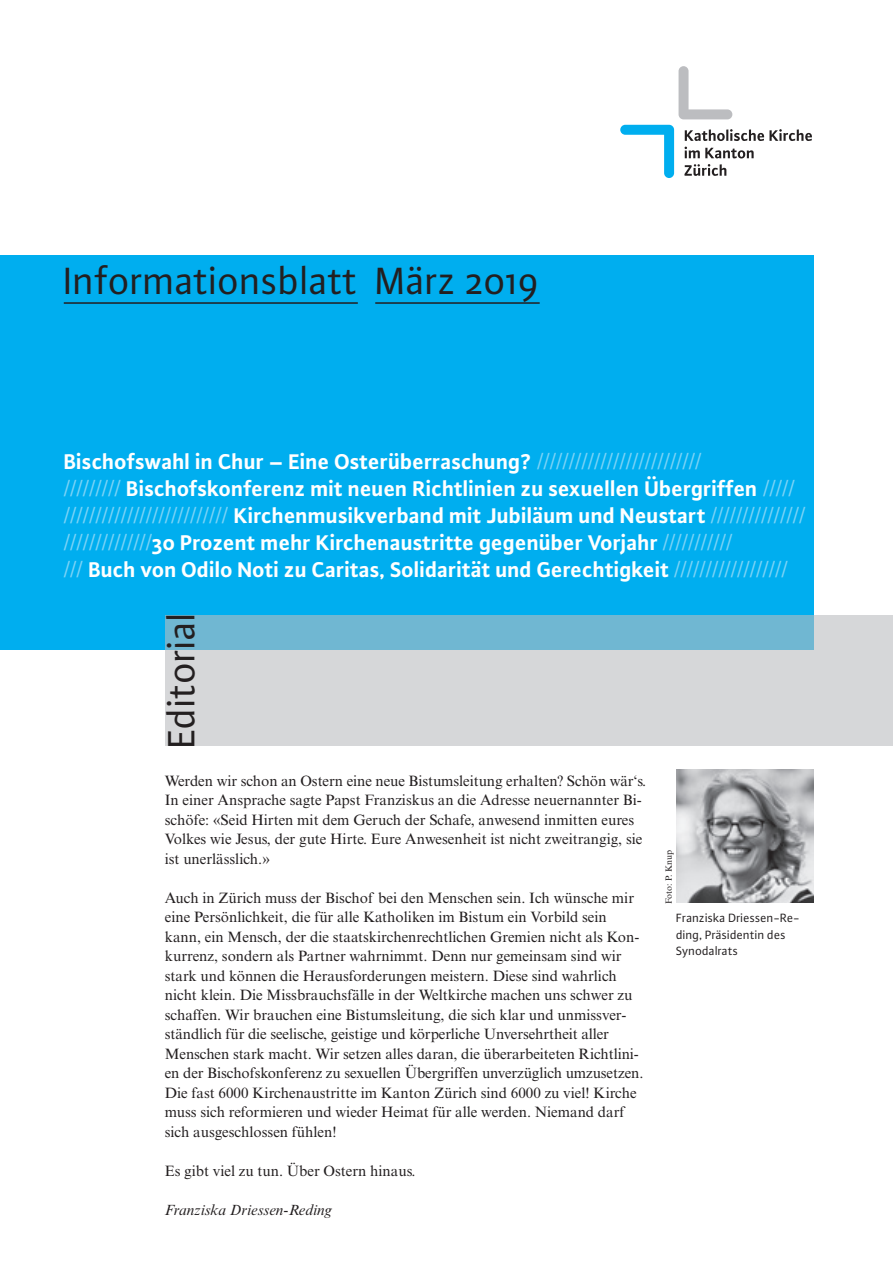
<style>
.page{position:relative;width:893px;height:1263px;background:#fff}
.page>*{position:absolute;margin:0;border:0;box-sizing:border-box;transform-origin:0 0}
.t1{font:40.5px "Plus Sans Pro";color:#231f20}
.t2{font:700 22.5px "Plus Sans Pro";color:#fff}
.t3{font:22.5px "Times New Roman MT Std";color:#7cd3f6}
.Grundtext{font:15px/19.5px "Times New Roman MT Std";color:#231f20}
.Grundtext-2{font:italic 15px "Times New Roman MT Std";color:#231f20}
.Bildlegende{font:12.75px/16.5px "Plus Sans Pro";color:#231f20}
.t4{font:9px "Times New Roman MT Std";color:#231f20}
.s1{font-family:"Times New Roman MT Std";font-weight:400;color:#7cd3f6}
.s2{font-family:"Plus Sans Pro";font-weight:700;color:#fff}
</style>
<div class="page">
<div style="left:0;top:255px;width:814px;height:394px;background:#00aeef"></div>
<svg style="left:165px;top:615px;width:728px;height:131px;background:#bdcfd7"></svg>
<img style="left:676px;top:770px;width:138px;height:133px">
<svg style="left:678px;top:66px;width:54px;height:53px"></svg>
<svg style="left:620px;top:125px;width:54px;height:53px"></svg>
<svg style="left:685px;top:129px;width:127px;height:12px"></svg>
<svg style="left:684px;top:147px;width:70px;height:11px"></svg>
<svg style="left:684px;top:164px;width:42px;height:12px"></svg>
<hr style="left:64px;top:302px;width:294px;height:2px;background:#231f20">
<hr style="left:375px;top:302px;width:165px;height:2px;background:#231f20">
<p class="t1" style="left:64px;top:254px;width:477px">Informationsblatt März 2019</p>
<p class="t2" style="left:64px;top:445px;width:639px">Bischofswahl in Chur – Eine Osterüberraschung? <span class="s1">//////////////////////////</span></p>
<p class="t2" style="left:64px;top:472px;width:732px"><span class="s1">/////////</span> Bischofskonferenz mit neuen Richtlinien zu sexuellen Übergriffen <span class="s1">/////</span></p>
<p class="t3" style="left:64px;top:502px;width:743px">////////////////////////// <span class="s2">Kirchenmusikverband mit Jubiläum und Neustart</span> ///////////////</p>
<p class="t2" style="left:64px;top:526px;width:670px"><span class="s1">//////////////</span>30 Prozent mehr Kirchenaustritte gegenüber Vorjahr <span class="s1">///////////</span></p>
<p class="t2" style="left:64px;top:553px;width:726px"><span class="s1">///</span> Buch von Odilo Noti zu Caritas, Solidarität und Gerechtigkeit <span class="s1">//////////////////</span></p>
<p class="t1" style="left:154px;top:748px;width:138px;rotate:-90deg">Editorial</p>
<p class="Grundtext" style="left:165px;top:771px;width:483px">Werden wir schon an Ostern eine neue Bistumsleitung erhalten? Schön wär‘s.</p>
<p class="Grundtext" style="left:165px;top:790px;width:479px">In einer Ansprache sagte Papst Franziskus an die Adresse neuernannter Bi&shy;schöfe: «Seid Hirten mit dem Geruch der Schafe, anwesend inmitten eures Volkes wie Jesus, der gute Hirte. Eure Anwesenheit ist nicht zweitrangig, sie ist unerlässlich.»</p>
<p class="Grundtext" style="left:165px;top:888px;width:480px">Auch in Zürich muss der Bischof bei den Menschen sein. Ich wünsche mir eine Persönlichkeit, die für alle Katholiken im Bistum ein Vorbild sein kann, ein Mensch, der die staatskirchenrechtlichen Gremien nicht als Kon&shy;kurrenz, sondern als Partner wahrnimmt. Denn nur gemeinsam sind wir stark und können die Herausforderungen meistern. Diese sind wahrlich nicht klein. Die Missbrauchsfälle in der Weltkirche machen uns schwer zu schaffen. Wir brauchen eine Bistumsleitung, die sich klar und unmissver&shy;ständlich für die seelische, geistige und körperliche Unversehrtheit aller Menschen stark macht. Wir setzen alles daran, die überarbeiteten Richtlini&shy;en der Bischofskonferenz zu sexuellen Übergriffen unverzüglich umzusetzen.</p>
<p class="Grundtext" style="left:165px;top:1083px;width:473px">Die fast 6000 Kirchenaustritte im Kanton Zürich sind 6000 zu viel! Kirche muss sich reformieren und wieder Heimat für alle werden. Niemand darf sich ausgeschlossen fühlen!</p>
<p class="Grundtext" style="left:165px;top:1161px;width:252px">Es gibt viel zu tun. Über Ostern hinaus.</p>
<p class="Grundtext-2" style="left:165px;top:1201px;width:169px">Franziska Driessen-Reding</p>
<p class="t4" style="left:664px;top:904px;width:55px;rotate:-90deg">Foto: P. Knup</p>
<p class="Bildlegende" style="left:676px;top:909px;width:125px">Franziska Driessen-Re&shy;ding, Präsidentin des<br>Synodalrats</p>
</div>
